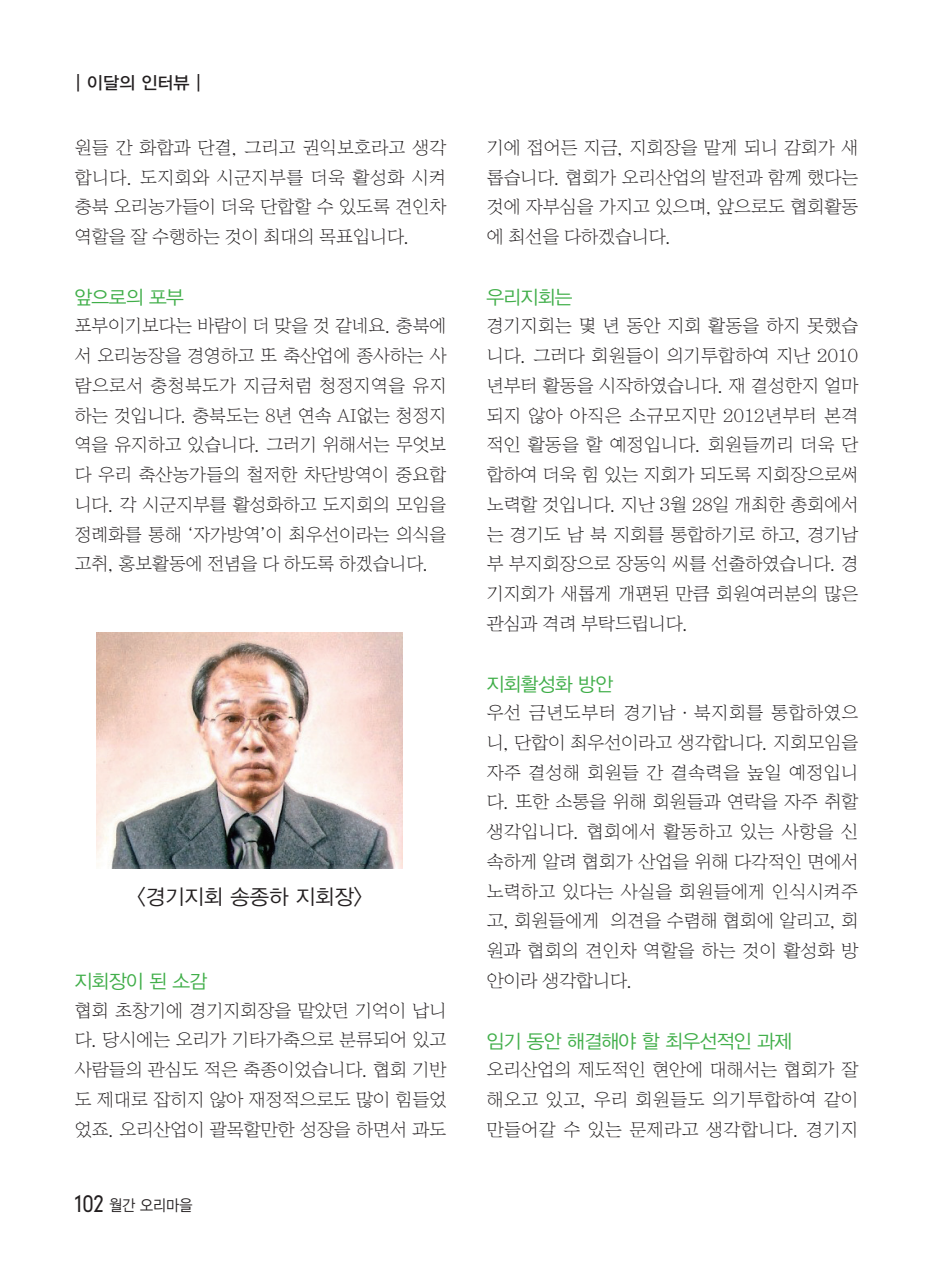
<style>
.page{position:relative;width:933px;height:1275px;background:#fff}
.page>*{position:absolute;margin:0;border:0;box-sizing:border-box;transform-origin:0 0}
.t1{font:21px "YDIYGO320";color:#231f20}
.t2{font:19.25px "YDIYGO320";letter-spacing:-.03em;color:#40ae49}
.t3{font:17.5px/29.8px "YDIY Sin";letter-spacing:-.03em;color:#231f20;text-align:justify}
.t4{font:17.5px "YDIYGO330";color:#231f20}
.t5{font:15.75px "YDIYGO320";color:#231f20;scale:.9 1}
.s1{font-family:"Gulim"}
.s2{font-family:"DIN Neuzeit Grotesk Std";font-weight:300;font-size:22.75px}
</style>
<div class="page">
<img style="left:97px;top:633px;width:306px;height:236px">
<p class="t4" style="left:69px;top:73px;width:139px">┃이달의 인터뷰┃</p>
<p class="t3" style="left:74px;top:133px;width:374px">원들 간 화합과 단결, 그리고 권익보호라고 생각 합니다. 도지회와 시군지부를 더욱 활성화 시켜 충북 오리농가들이 더욱 단합할 수 있도록 견인차 역할을 잘 수행하는 것이 최대의 목표입니다.</p>
<p class="t2" style="left:74px;top:287px;width:111px">앞으로의 포부</p>
<p class="t3" style="left:74px;top:312px;width:374px">포부이기보다는 바람이 더 맞을 것 같네요. 충북에 서 오리농장을 경영하고 또 축산업에 종사하는 사 람으로서 충청북도가 지금처럼 청정지역을 유지 하는 것입니다. 충북도는 8년 연속 AI없는 청정지 역을 유지하고 있습니다. 그러기 위해서는 무엇보 다 우리 축산농가들의 철저한 차단방역이 중요합 니다. 각 시군지부를 활성화하고 도지회의 모임을 정례화를 통해 <span class="s1">‘</span>자가방역<span class="s1">’</span>이 최우선이라는 의식을 고취, 홍보활동에 전념을 다 하도록 하겠습니다.</p>
<p class="t1" style="left:137px;top:885px;width:227px">&lt;경기지회 송종하 지회장&gt;</p>
<p class="t2" style="left:74px;top:971px;width:134px">지회장이 된 소감</p>
<p class="t3" style="left:74px;top:996px;width:374px">협회 초창기에 경기지회장을 맡았던 기억이 납니 다. 당시에는 오리가 기타가축으로 분류되어 있고 사람들의 관심도 적은 축종이었습니다. 협회 기반 도 제대로 잡히지 않아 재정적으로도 많이 힘들었 었죠. 오리산업이 괄목할만한 성장을 하면서 과도</p>
<p class="t5" style="left:74px;top:1196px;width:133px"><span class="s2">102</span> 월간 오리마을</p>
<p class="t3" style="left:486px;top:133px;width:374px">기에 접어든 지금, 지회장을 맡게 되니 감회가 새 롭습니다. 협회가 오리산업의 발전과 함께 했다는 것에 자부심을 가지고 있으며, 앞으로도 협회활동 에 최선을 다하겠습니다.</p>
<p class="t2" style="left:486px;top:287px;width:88px">우리지회는</p>
<p class="t3" style="left:486px;top:312px;width:374px">경기지회는 몇 년 동안 지회 활동을 하지 못했습 니다. 그러다 회원들이 의기투합하여 지난 2010 년부터 활동을 시작하였습니다. 재 결성한지 얼마 되지 않아 아직은 소규모지만 2012년부터 본격 적인 활동을 할 예정입니다. 회원들끼리 더욱 단 합하여 더욱 힘 있는 지회가 되도록 지회장으로써 노력할 것입니다. 지난 3월 28일 개최한 총회에서 는 경기도 남 북 지회를 통합하기로 하고, 경기남 부 부지회장으로 장동익 씨를 선출하였습니다. 경 기지회가 새롭게 개편된 만큼 회원여러분의 많은 관심과 격려 부탁드립니다.</p>
<p class="t2" style="left:486px;top:674px;width:128px">지회활성화 방안</p>
<p class="t3" style="left:486px;top:698px;width:374px">우선 금년도부터 경기남·북지회를 통합하였으 니, 단합이 최우선이라고 생각합니다. 지회모임을 자주 결성해 회원들 간 결속력을 높일 예정입니 다. 또한 소통을 위해 회원들과 연락을 자주 취할 생각입니다. 협회에서 활동하고 있는 사항을 신 속하게 알려 협회가 산업을 위해 다각적인 면에서 노력하고 있다는 사실을 회원들에게 인식시켜주 고, 회원들에게 의견을 수렴해 협회에 알리고, 회 원과 협회의 견인차 역할을 하는 것이 활성화 방 안이라 생각합니다.</p>
<p class="t2" style="left:486px;top:1031px;width:307px">임기 동안 해결해야 할 최우선적인 과제</p>
<p class="t3" style="left:486px;top:1055px;width:374px">오리산업의 제도적인 현안에 대해서는 협회가 잘 해오고 있고, 우리 회원들도 의기투합하여 같이 만들어갈 수 있는 문제라고 생각합니다. 경기지</p>
</div>
